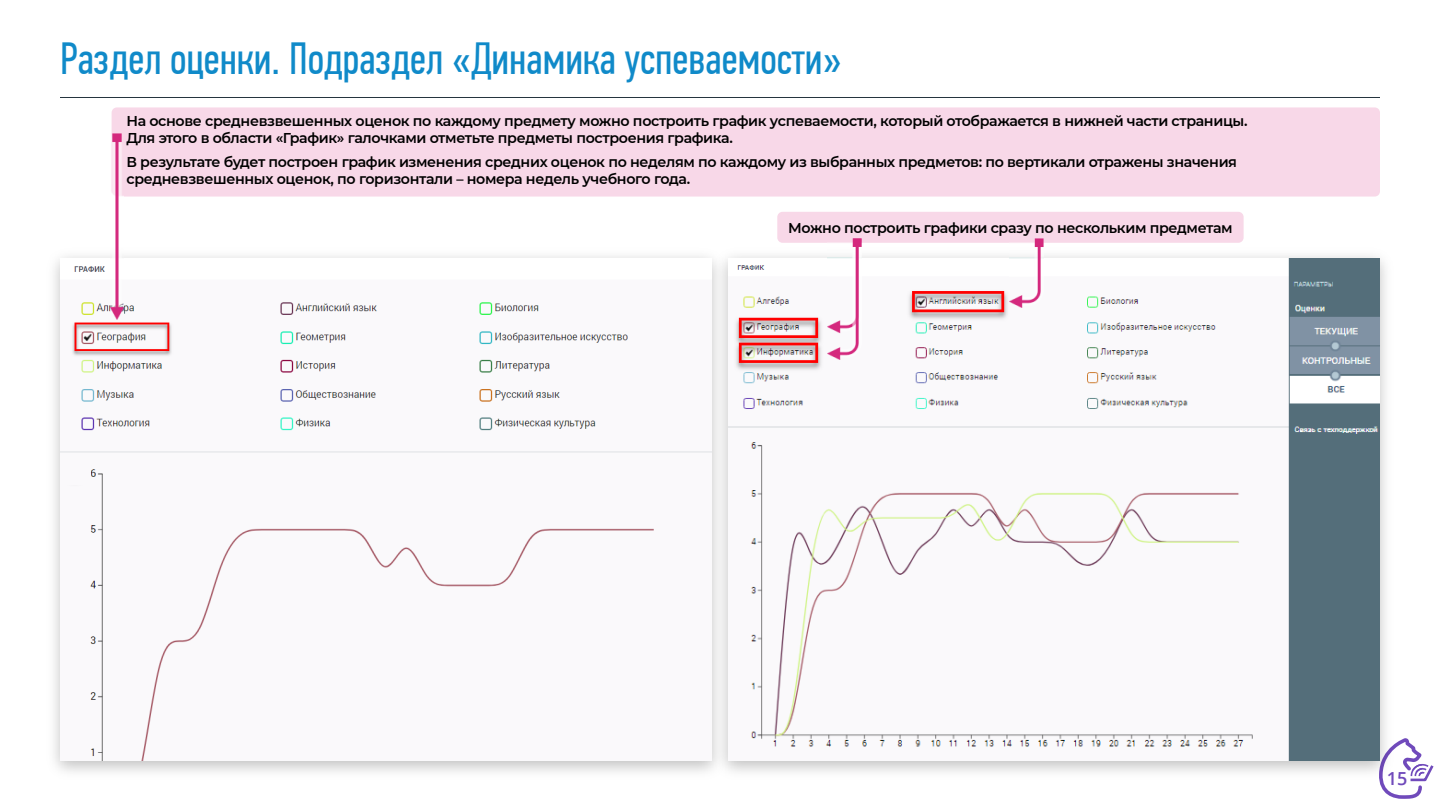
<style>
.page{position:relative;width:1440px;height:810px;background:#fff}
.page>*{position:absolute;margin:0;border:0;box-sizing:border-box;transform-origin:0 0}
.t1{font:45px "PF Din Text Comp Pro";color:#108ac9}
.t2{font:600 18px "Open Sans";color:#704abb}
.t3{font:600 14.25px/16.3px "Montserrat";letter-spacing:-.025em;color:#000}
</style>
<div class="page">
<hr style="left:60px;top:97px;width:1320px;height:1px;background:#25353f">
<svg style="left:1379px;top:739px;width:55px;height:60px"></svg>
<img style="left:60px;top:266px;width:652px;height:495px">
<img style="left:728px;top:258px;width:652px;height:503px">
<div style="left:112px;top:107px;width:1268px;height:90px;background:#f8d8e8"></div>
<div style="left:777px;top:212px;width:467px;height:31px;background:#f8d8e8;border-radius:5px"></div>
<div style="left:60px;top:453px;width:31px;height:32px;background:#faf9fb"></div>
<img style="left:110px;top:134px;width:13px;height:186px">
<img style="left:1010px;top:238px;width:34px;height:69px">
<img style="left:827px;top:238px;width:34px;height:122px">
<h1 class="t1" style="left:60px;top:41px;width:783px">Раздел оценки. Подраздел «Динамика успеваемости»</h1>
<p class="t3" style="left:126px;top:113px;width:1123px">На основе средневзвешенных оценок по каждому предмету можно построить график успеваемости, который отображается в нижней части страницы.<br>Для этого в области «График» галочками отметьте предметы построения графика.</p>
<p class="t3" style="left:126px;top:154px;width:1112px">В результате будет построен график изменения средних оценок по неделям по каждому из выбранных предметов: по вертикали отражены значения средневзвешенных оценок, по горизонтали – номера недель учебного года.</p>
<p class="t3" style="left:788px;top:219px;width:446px">Можно построить графики сразу по нескольким предметам</p>
<p class="t2" style="left:1387px;top:771px;width:22px">15</p>
</div>
